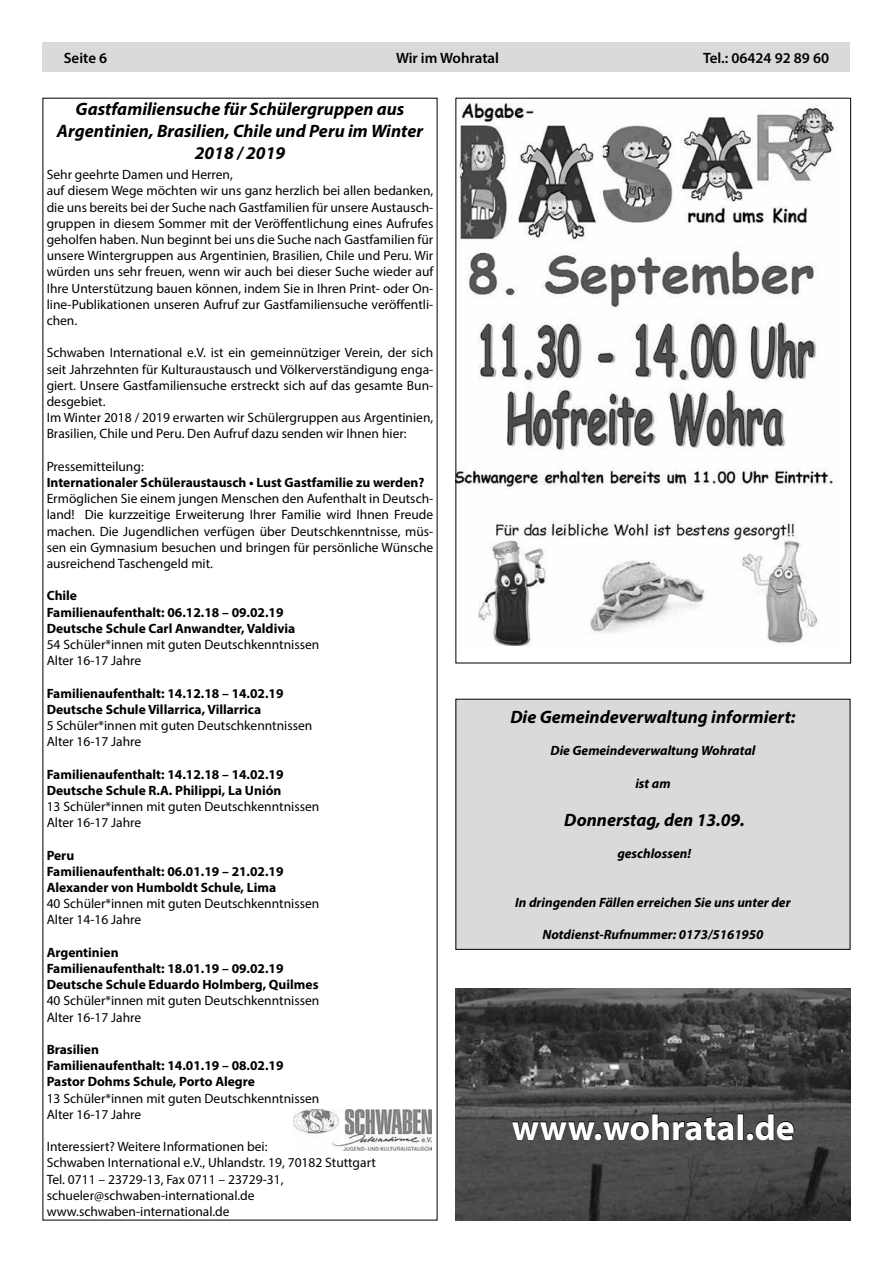
<style>
.page{position:relative;width:893px;height:1263px;background:#fff}
.page>*{position:absolute;margin:0;border:0;box-sizing:border-box;transform-origin:0 0}
.t1{font:700 36px "Myriad Pro";color:#fff}
.t2{font:italic 700 18px/21.6px "Myriad Pro";color:#000;text-align:center}
.t3{font:600 15px "Myriad Pro";color:#000}
.t4{font:13.5px/16.2px "Myriad Pro";color:#000}
.t5{font:700 13.5px/16.2px "Myriad Pro";color:#000}
.t6{font:italic 700 13.5px "Myriad Pro";color:#000}
</style>
<div class="page">
<div style="left:43px;top:43px;width:807px;height:29px;background:#d9dada"></div>
<img style="left:455px;top:988px;width:396px;height:232px">
<svg style="left:511px;top:1117px;width:85px;height:30px;background:#404040"></svg>
<div style="left:595px;top:1133px;width:7px;height:7px;border:1px solid #000;border-radius:50%"></div>
<svg style="left:602px;top:1113px;width:132px;height:34px;background:#414141"></svg>
<div style="left:737px;top:1113px;width:7px;height:27px;border:1px solid #000"></div>
<div style="left:746px;top:1133px;width:8px;height:7px;border:1px solid #000;border-radius:50%"></div>
<svg style="left:755px;top:1113px;width:40px;height:28px"></svg>
<img style="left:457px;top:103px;width:379px;height:542px">
<img style="left:293px;top:1110px;width:139px;height:41px">
<div style="left:456px;top:699px;width:394px;height:250px;background:#d9dada"></div>
<div style="left:455px;top:699px;width:395px;height:251px;border:1px solid #000"></div>
<p class="t3" style="left:64px;top:48px;width:45px">Seite 6</p>
<p class="t3" style="left:396px;top:48px;width:105px">Wir im Wohratal</p>
<p class="t3" style="left:703px;top:48px;width:128px">Tel.: 06424 92 89 60</p>
<h2 class="t2" style="left:57px;top:98px;width:368px">Gastfamiliensuche für Schülergruppen aus<br>Argentinien, Brasilien, Chile und Peru im Winter<br>2018 / 2019</h2>
<p class="t4" style="left:47px;top:166px;width:388px">Sehr geehrte Damen und Herren,<br>auf diesem Wege möchten wir uns ganz herzlich bei allen bedanken, die uns bereits bei der Suche nach Gastfamilien für unsere Austausch&shy;gruppen in diesem Sommer mit der Veröffentlichung eines Aufrufes geholfen haben. Nun beginnt bei uns die Suche nach Gastfamilien für unsere Wintergruppen aus Argentinien, Brasilien, Chile und Peru. Wir würden uns sehr freuen, wenn wir auch bei dieser Suche wieder auf Ihre Unterstützung bauen können, indem Sie in Ihren Print- oder On&shy;line-Publikationen unseren Aufruf zur Gastfamiliensuche veröffentli&shy;chen.</p>
<p class="t4" style="left:47px;top:344px;width:388px">Schwaben International e.V. ist ein gemeinnütziger Verein, der sich seit Jahrzehnten für Kulturaustausch und Völkerverständigung enga&shy;giert. Unsere Gastfamiliensuche erstreckt sich auf das gesamte Bun&shy;desgebiet.<br>Im Winter 2018 / 2019 erwarten wir Schülergruppen aus Argentinien, Brasilien, Chile und Peru. Den Aufruf dazu senden wir Ihnen hier:</p>
<p class="t4" style="left:47px;top:458px;width:99px">Pressemitteilung:</p>
<p class="t5" style="left:47px;top:474px;width:379px">Internationaler Schüleraustausch • Lust Gastfamilie zu werden?</p>
<p class="t4" style="left:47px;top:490px;width:388px;text-align:justify">Ermöglichen Sie einem jungen Menschen den Aufenthalt in Deutsch&shy;land! Die kurzzeitige Erweiterung Ihrer Familie wird Ihnen Freude machen. Die Jugendlichen verfügen über Deutschkenntnisse, müs&shy;sen ein Gymnasium besuchen und bringen für persönliche Wünsche ausreichend Taschengeld mit.</p>
<p class="t5" style="left:47px;top:587px;width:250px">Chile<br>Familienaufenthalt: 06.12.18 – 09.02.19<br>Deutsche Schule Carl Anwandter, Valdivia</p>
<p class="t4" style="left:47px;top:636px;width:274px">54 Schüler*innen mit guten Deutschkenntnissen<br>Alter 16-17 Jahre</p>
<p class="t5" style="left:47px;top:684px;width:238px">Familienaufenthalt: 14.12.18 – 14.02.19<br>Deutsche Schule Villarrica, Villarrica</p>
<p class="t4" style="left:47px;top:717px;width:267px">5 Schüler*innen mit guten Deutschkenntnissen<br>Alter 16-17 Jahre</p>
<p class="t5" style="left:47px;top:765px;width:238px">Familienaufenthalt: 14.12.18 – 14.02.19<br>Deutsche Schule R.A. Philippi, La Unión</p>
<p class="t4" style="left:47px;top:798px;width:274px">13 Schüler*innen mit guten Deutschkenntnissen<br>Alter 16-17 Jahre</p>
<p class="t5" style="left:47px;top:846px;width:238px">Peru<br>Familienaufenthalt: 06.01.19 – 21.02.19<br>Alexander von Humboldt Schule, Lima</p>
<p class="t4" style="left:47px;top:895px;width:274px">40 Schüler*innen mit guten Deutschkenntnissen<br>Alter 14-16 Jahre</p>
<p class="t5" style="left:47px;top:944px;width:273px">Argentinien<br>Familienaufenthalt: 18.01.19 – 09.02.19<br>Deutsche Schule Eduardo Holmberg, Quilmes</p>
<p class="t4" style="left:47px;top:992px;width:274px">40 Schüler*innen mit guten Deutschkenntnissen<br>Alter 16-17 Jahre</p>
<p class="t5" style="left:47px;top:1041px;width:238px">Brasilien<br>Familienaufenthalt: 14.01.19 – 08.02.19<br>Pastor Dohms Schule, Porto Alegre</p>
<p class="t4" style="left:47px;top:1090px;width:274px">13 Schüler*innen mit guten Deutschkenntnissen<br>Alter 16-17 Jahre</p>
<p class="t4" style="left:47px;top:1138px;width:331px">Interessiert? Weitere Informationen bei:<br>Schwaben International e.V., Uhlandstr. 19, 70182 Stuttgart Tel. 0711 – 23729-13, Fax 0711 – 23729-31, schueler@schwaben-international.de www.schwaben-international.de</p>
<h2 class="t2" style="left:510px;top:705px;width:287px">Die Gemeindeverwaltung informiert:</h2>
<p class="t6" style="left:550px;top:742px;width:207px">Die Gemeindeverwaltung Wohratal</p>
<p class="t6" style="left:635px;top:774px;width:37px">ist am</p>
<h2 class="t2" style="left:564px;top:808px;width:182px">Donnerstag, den 13.09.</h2>
<p class="t6" style="left:617px;top:845px;width:75px">geschlossen!</p>
<p class="t6" style="left:515px;top:893px;width:277px">In dringenden Fällen erreichen Sie uns unter der</p>
<p class="t6" style="left:542px;top:926px;width:223px">Notdienst-Rufnummer: 0173/5161950</p>
<h1 class="t1" style="left:512px;top:1104px;width:285px">www.wohratal.de</h1>
</div>
